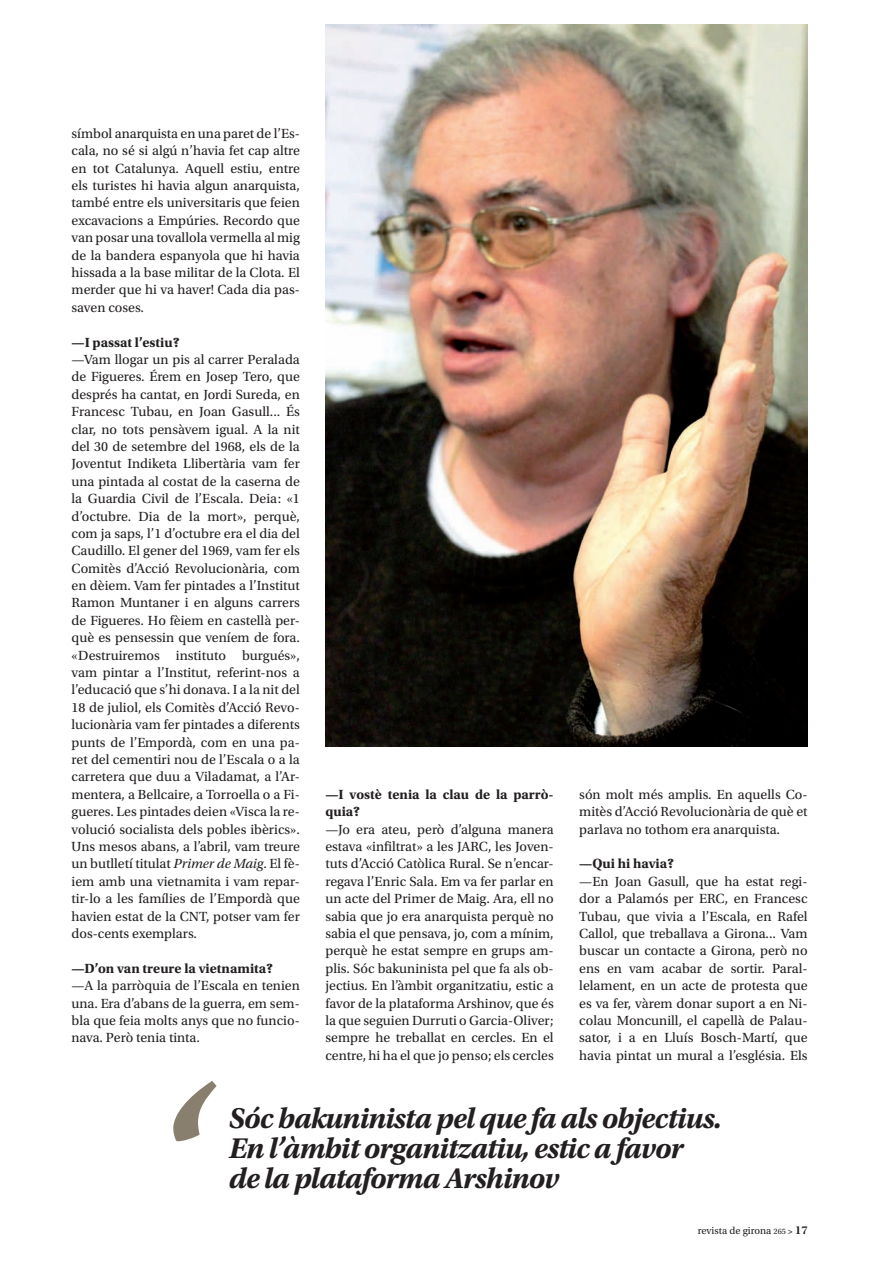
<style>
.page{position:relative;width:895px;height:1278px;background:#fff}
.page>*{position:absolute;margin:0;border:0;box-sizing:border-box;transform-origin:0 0}
.t1{font:italic 700 186px "Utopia Std";color:#887f6f}
.t2{font:italic 700 30px/30px "Utopia Std";letter-spacing:-.03em;color:#231f20}
.t3{font:13.95px/17.4px "Utopia Std";color:#231f20;text-align:justify}
.t4{font:700 13.95px/17.4px "Utopia Std";color:#231f20}
.t5{font:10.5px "Utopia Std";color:#231f20}
.s1{font-style:italic}
.s2{font-size:8.25px}
.s3{font-weight:600;font-size:9px}
.s4{font-weight:600;font-size:12px}
</style>
<div class="page">
<img style="left:325px;top:25px;width:482px;height:722px">
<p class="t3" style="left:72px;top:125px;width:230px">símbol anarquista en una paret de l’Es&shy;cala, no sé si algú n’havia fet cap altre en tot Catalunya. Aquell estiu, entre els turistes hi havia algun anarquista, també entre els universitaris que feien excavacions a Empúries. Recordo que van posar una tovallola vermella al mig de la bandera espanyola que hi havia hissada a la base militar de la Clota. El merder que hi va haver! Cada dia pas&shy;saven coses.</p>
<p class="t4" style="left:72px;top:333px;width:110px">—I passat l’estiu?</p>
<p class="t3" style="left:71px;top:351px;width:230px">—Vam llogar un pis al carrer Peralada de Figueres. Érem en Josep Tero, que després ha cantat, en Jordi Sureda, en Francesc Tubau, en Joan Gasull... És clar, no tots pensàvem igual. A la nit del 30 de setembre del 1968, els de la Joventut Indiketa Llibertària vam fer una pintada al costat de la caserna de la Guardia Civil de l’Escala. Deia: «1 d’octubre. Dia de la mort», perquè, com ja saps, l’1 d’octubre era el dia del Caudillo. El gener del 1969, vam fer els Comitès d’Acció Revolucionària, com en dèiem. Vam fer pintades a l’Institut Ramon Muntaner i en alguns carrers de Figueres. Ho fèiem en castellà per&shy;què es pensessin que veníem de fora. «Destruiremos instituto burgués», vam pintar a l’Institut, referint-nos a l’educació que s’hi donava. I a la nit del 18 de juliol, els Comitès d’Acció Revo&shy;lucionària vam fer pintades a diferents punts de l’Empordà, com en una pa&shy;ret del cementiri nou de l’Escala o a la carretera que duu a Viladamat, a l’Ar&shy;mentera, a Bellcaire, a Torroella o a Fi&shy;gueres. Les pintades deien «Visca la re&shy;volució socialista dels pobles ibèrics».<br>Uns mesos abans, a l’abril, vam treure un butlletí titulat <span class="s1">Primer de Maig</span>. El fè&shy;iem amb una vietnamita i vam repar&shy;tir-lo a les famílies de l’Empordà que havien estat de la CNT, potser vam fer dos-cents exemplars.</p>
<p class="t4" style="left:71px;top:960px;width:203px">—D’on van treure la vietnamita?</p>
<p class="t3" style="left:71px;top:977px;width:230px">—A la parròquia de l’Escala en tenien una. Era d’abans de la guerra, em sem&shy;bla que feia molts anys que no funcio&shy;nava. Però tenia tinta.</p>
<p class="t4" style="left:325px;top:786px;width:230px">—I vostè tenia la clau de la parrò&shy;quia?</p>
<p class="t3" style="left:325px;top:821px;width:230px">—Jo era ateu, però d’alguna manera estava «infiltrat» a les JARC, les Joven&shy;tuts d’Acció Catòlica Rural. Se n’encar&shy;regava l’Enric Sala. Em va fer parlar en un acte del Primer de Maig. Ara, ell no sabia que jo era anarquista perquè no sabia el que pensava, jo, com a mínim, perquè he estat sempre en grups am&shy;plis. Sóc bakuninista pel que fa als ob&shy;jectius. En l’àmbit organitzatiu, estic a favor de la plataforma Arshinov, que és la que seguien Durruti o Garcia-Oliver; sempre he treballat en cercles. En el centre, hi ha el que jo penso; els cercles</p>
<p class="t3" style="left:579px;top:786px;width:230px">són molt més amplis. En aquells Co&shy;mitès d’Acció Revolucionària de què et parlava no tothom era anarquista.</p>
<p class="t4" style="left:579px;top:855px;width:96px">—Qui hi havia?</p>
<p class="t3" style="left:579px;top:873px;width:230px">—En Joan Gasull, que ha estat regi&shy;dor a Palamós per ERC, en Francesc Tubau, que vivia a l’Escala, en Rafel Callol, que treballava a Girona... Vam buscar un contacte a Girona, però no ens en vam acabar de sortir. Paral&shy;lelament, en un acte de protesta que es va fer, vàrem donar suport a en Ni&shy;colau Moncunill, el capellà de Palau&shy;sator, i a en Lluís Bosch-Martí, que havia pintat un mural a l’església. Els</p>
<h1 class="t1" style="left:152px;top:1048px;width:51px">‘</h1>
<h2 class="t2" style="left:229px;top:1104px;width:494px">Sóc bakuninista pel que fa als objectius.<br>En l’àmbit organitzatiu, estic a favor<br>de la plataforma Arshinov</h2>
<p class="t5" style="left:697px;top:1225px;width:111px">revista de girona <span class="s2">265</span> <span class="s3">&gt;</span> <span class="s4">17</span></p>
</div>
